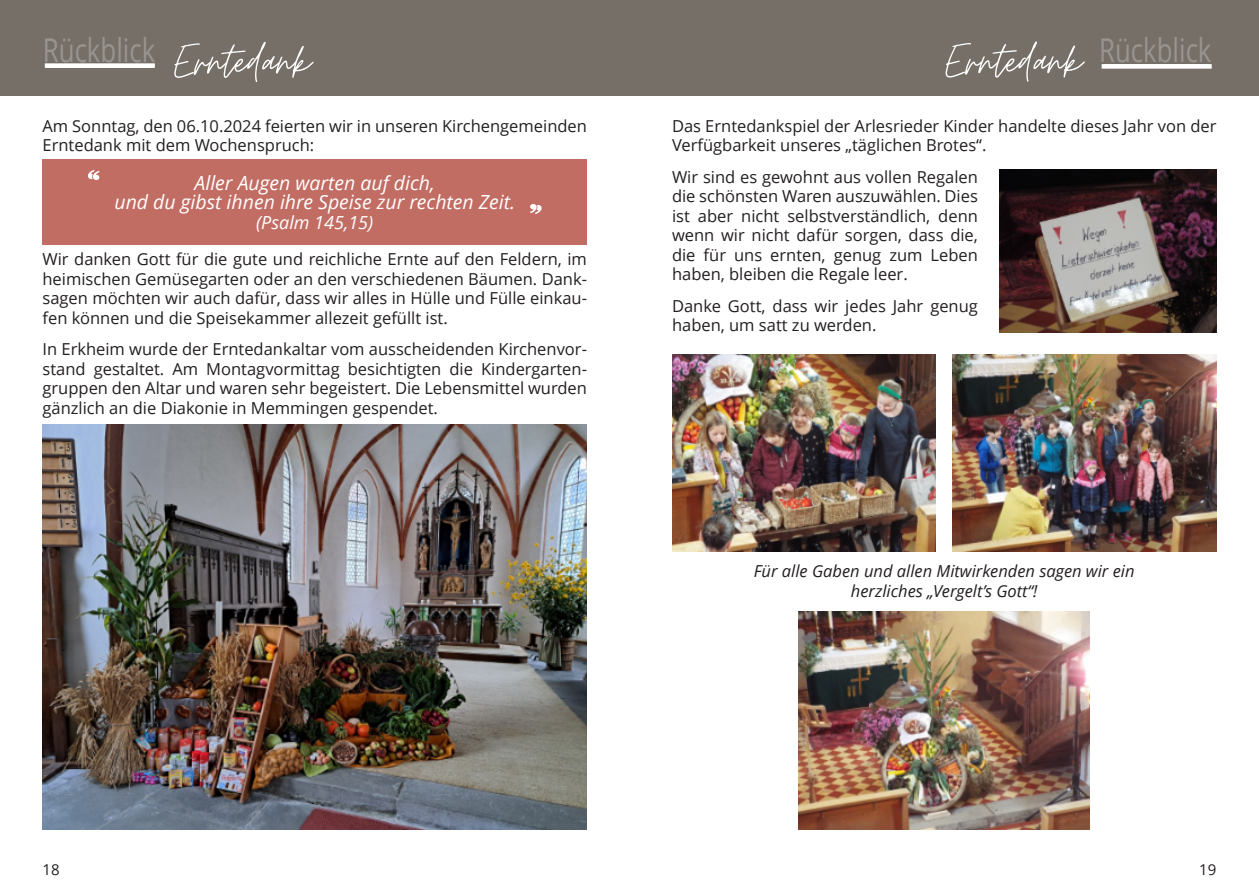
<style>
.page{position:relative;width:1259px;height:893px;background:#fff}
.page>*{position:absolute;margin:0;border:0;box-sizing:border-box;transform-origin:0 0}
.t1{font:54px "Moon Time";color:#fff}
.t2{font:32.7px "Open Sans";color:rgb(255 255 255/.26);scale:.79 1}
.t3{font:italic 19.5px/19.5px "Open Sans";color:#fff;text-align:center}
.t4{font:italic 18px "Open Sans";color:#fff}
.t5{font:16.5px/19.5px "Open Sans";color:#231f20}
.t6{font:italic 16.5px/19.5px "Open Sans";color:#231f20;text-align:center}
.t7{font:15px "Open Sans";color:#231f20}
</style>
<div class="page">
<div style="left:0;top:0;width:1259px;height:96px;background:#756f68"></div>
<div style="left:1101px;top:64px;width:110px;height:5px;border:4px solid #fff"></div>
<div style="left:45px;top:63px;width:110px;height:5px;border:4px solid #fff"></div>
<div style="left:43px;top:159px;width:544px;height:86px;background:#c26d63"></div>
<svg style="left:88px;top:170px;width:11px;height:10px"></svg>
<svg style="left:530px;top:204px;width:11px;height:10px"></svg>
<img style="left:43px;top:424px;width:544px;height:405px">
<img style="left:799px;top:611px;width:290px;height:218px">
<img style="left:672px;top:354px;width:263px;height:198px">
<img style="left:999px;top:170px;width:217px;height:163px">
<img style="left:952px;top:354px;width:264px;height:198px">
<h2 class="t2" style="left:43px;top:37px;width:144px">Rückblick</h2>
<h2 class="t2" style="left:1099px;top:37px;width:144px">Rückblick</h2>
<h1 class="t1" style="left:174px;top:36px;width:138px">Erntedank</h1>
<h1 class="t1" style="left:945px;top:36px;width:138px">Erntedank</h1>
<p class="t5" style="left:43px;top:118px;width:546px">Am Sonntag, den 06.10.2024 feierten wir in unseren Kirchengemeinden<br>Erntedank mit dem Wochenspruch:</p>
<p class="t5" style="left:672px;top:118px;width:546px">Das Erntedankspiel der Arlesrieder Kinder handelte dieses Jahr von der<br>Verfügbarkeit unseres „täglichen Brotes“.</p>
<p class="t5" style="left:672px;top:169px;width:307px;text-align:justify">Wir sind es gewohnt aus vollen Regalen die schönsten Waren auszuwählen. Dies ist aber nicht selbstverständlich, denn wenn wir nicht dafür sorgen, dass die, die für uns ernten, genug zum Leben haben, bleiben die Regale leer.</p>
<p class="t5" style="left:672px;top:298px;width:307px">Danke Gott, dass wir jedes Jahr genug haben, um satt zu werden.</p>
<p class="t3" style="left:114px;top:175px;width:402px">Aller Augen warten auf dich,<br>und du gibst ihnen ihre Speise zur rechten Zeit.</p>
<p class="t4" style="left:256px;top:215px;width:119px">(Psalm 145,15)</p>
<p class="t5" style="left:43px;top:251px;width:546px;text-align:justify">Wir danken Gott für die gute und reichliche Ernte auf den Feldern, im heimischen Gemüsegarten oder an den verschiedenen Bäumen. Dank&shy;sagen möchten wir auch dafür, dass wir alles in Hülle und Fülle einkau&shy;fen können und die Speisekammer allezeit gefüllt ist.</p>
<p class="t5" style="left:43px;top:341px;width:546px;text-align:justify">In Erkheim wurde der Erntedankaltar vom ausscheidenden Kirchenvor&shy;stand gestaltet. Am Montagvormittag besichtigten die Kindergarten&shy;gruppen den Altar und waren sehr begeistert. Die Lebensmittel wurden gänzlich an die Diakonie in Memmingen gespendet.</p>
<p class="t6" style="left:754px;top:563px;width:382px">Für alle Gaben und allen Mitwirkenden sagen wir ein herzliches „Vergelt’s Gott“!</p>
<p class="t7" style="left:43px;top:863px;width:19px">18</p>
<p class="t7" style="left:1199px;top:863px;width:19px">19</p>
</div>
